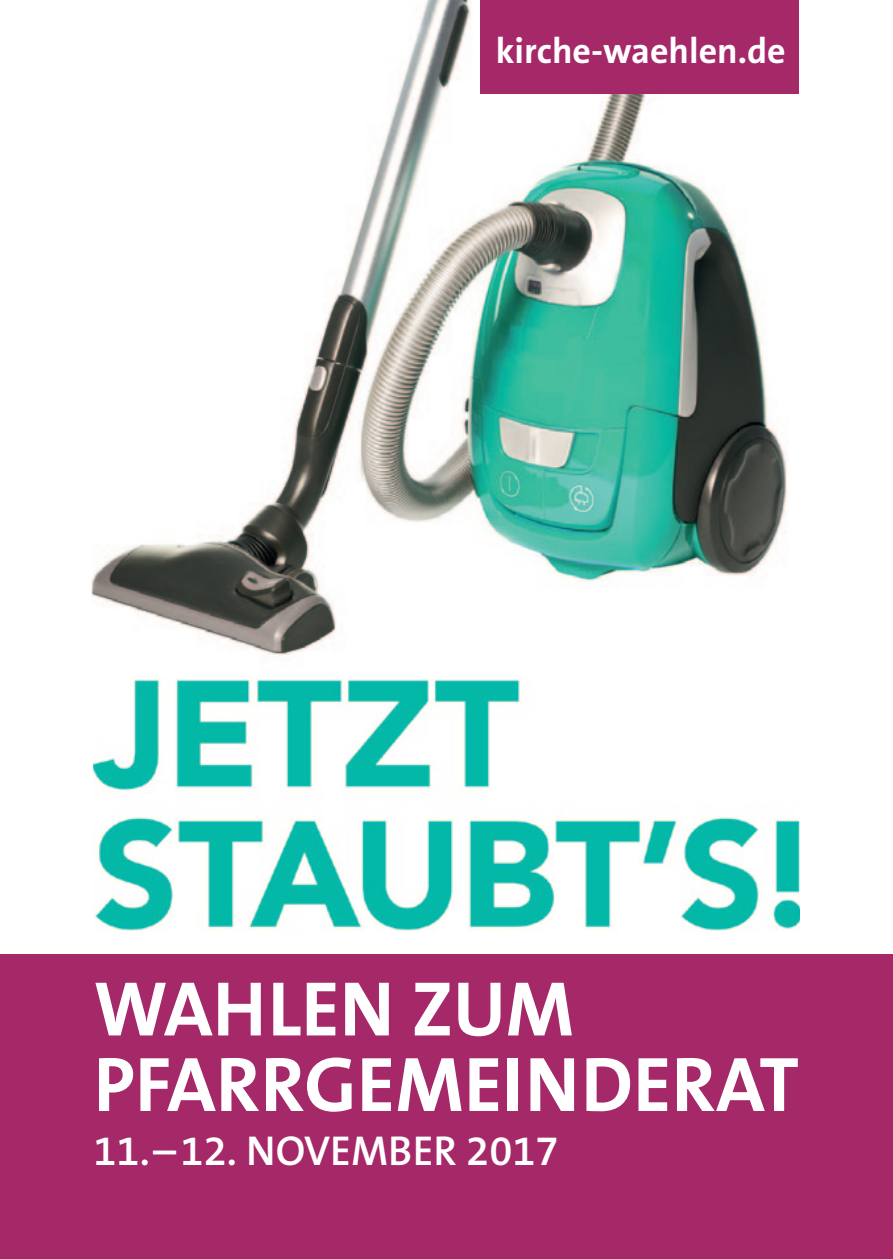
<style>
.page{position:relative;width:893px;height:1259px;background:#fff}
.page>*{position:absolute;margin:0;border:0;box-sizing:border-box;transform-origin:0 0}
.t1{font:700 78px/75.6px "The Sans B7";color:#fff}
.t2{font:600 42px "The Sans B6";color:#fff}
.t3{font:700 36px "The Sans B7";color:#fff}
</style>
<div class="page">
<div style="left:0;top:954px;width:893px;height:305px;background:#a52869"></div>
<img style="left:94px;top:679px;width:705px;height:253px">
<img style="left:91px;top:0;width:696px;height:655px">
<div style="left:480px;top:0;width:319px;height:94px;background:#a52869"></div>
<p class="t3" style="left:496px;top:32px;width:291px">KIRCHE-WAEHLEN.DE</p>
<p class="t1" style="left:94px;top:975px;width:707px">WAHLEN ZUM<br>PFARRGEMEINDERAT</p>
<p class="t2" style="left:94px;top:1128px;width:467px">11.–12. NOVEMBER 2017</p>
</div>
